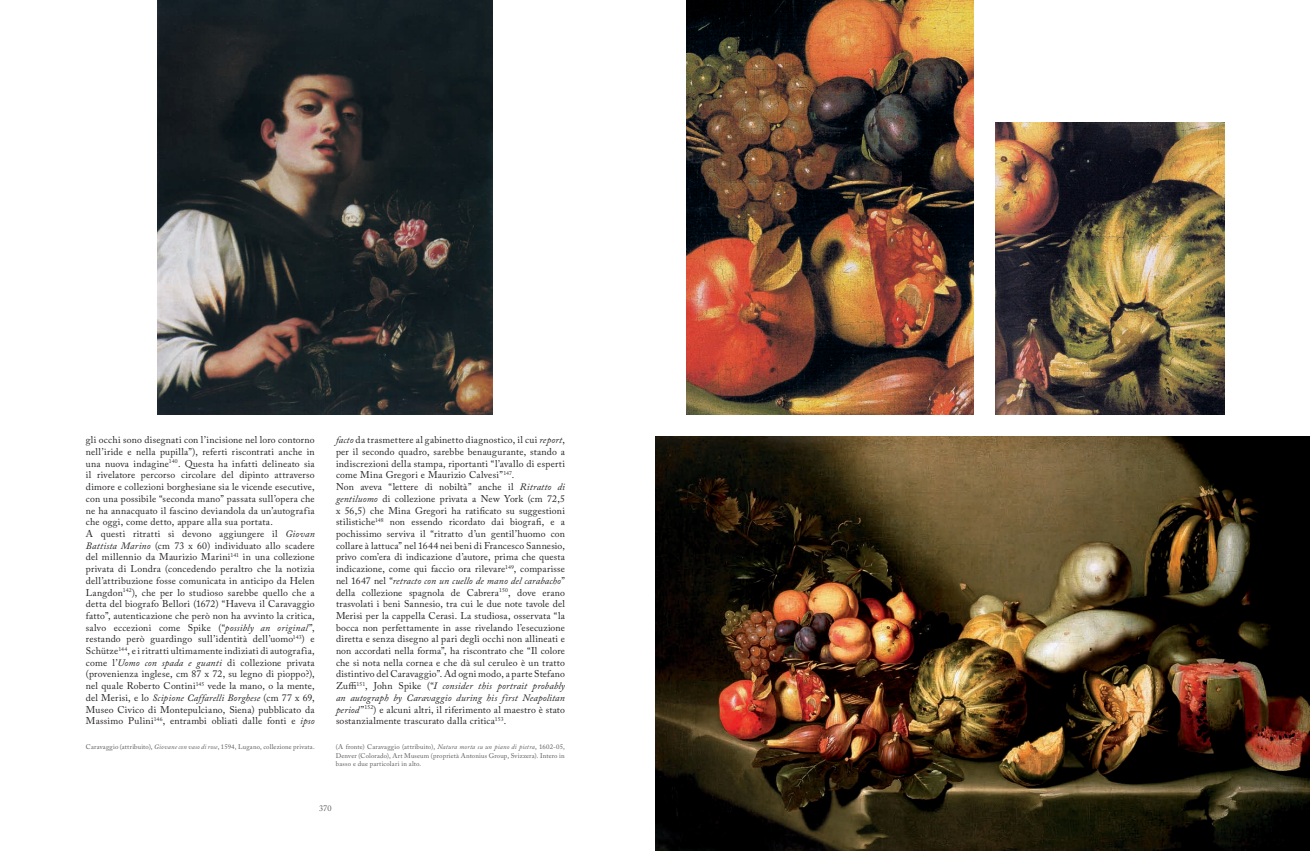
<style>
.page{position:relative;width:1310px;height:851px;background:#fff}
.page>*{position:absolute;margin:0;border:0;box-sizing:border-box;transform-origin:0 0}
.t1{font:9.75px/11.7px "Adobe Caslon Pro";letter-spacing:.02em;color:#231f20}
.t2{font:8.25px "Adobe Caslon Pro";color:#58595b}
.t3{font:6.75px/8.1px "Adobe Caslon Pro";letter-spacing:.02em;color:#58595b;text-align:justify}
.s1{font-style:italic}
</style>
<div class="page">
<img style="left:686px;top:0;width:288px;height:415px">
<img style="left:995px;top:123px;width:229px;height:292px">
<img style="left:655px;top:436px;width:655px;height:414px">
<img style="left:158px;top:0;width:335px;height:415px">
<p class="t1" style="left:86px;top:434px;width:230px">gli occhi sono disegnati con l’incisione nel loro contorno nell’iride e nella pupilla”), referti riscontrati anche in una nuova indagine<sup>140</sup>. Questa ha infatti delineato sia il rivelatore percorso circolare del dipinto attraverso dimore e collezioni borghesiane sia le vicende esecutive, con una possibile “seconda mano” passata sull’opera che ne ha annacquato il fascino deviandola da un’autografia che oggi, come detto, appare alla sua portata.<br>A questi ritratti si devono aggiungere il <span class="s1">Giovan Battista Marino</span> (cm 73 x 60) individuato allo scadere del millennio da Maurizio Marini<sup>141</sup> in una collezione privata di Londra (concedendo peraltro che la notizia dell’attribuzione fosse comunicata in anticipo da Helen Langdon<sup>142</sup>), che per lo studioso sarebbe quello che a detta del biografo Bellori (1672) “Haveva il Caravaggio fatto”, autenticazione che però non ha avvinto la critica, salvo eccezioni come Spike (“<span class="s1">possibly an original</span>”, restando però guardingo sull’identità dell’uomo<sup>143</sup>) e Schütze<sup>144</sup>, e i ritratti ultimamente indiziati di autografia, come l’<span class="s1">Uomo con spada e guanti</span> di collezione privata (provenienza inglese, cm 87 x 72, su legno di pioppo?), nel quale Roberto Contini<sup>145</sup> vede la mano, o la mente, del Merisi, e lo <span class="s1">Scipione Caffarelli Borghese</span> (cm 77 x 69, Museo Civico di Montepulciano, Siena) pubblicato da Massimo Pulini<sup>146</sup>, entrambi obliati dalle fonti e <span class="s1">ipso</span></p>
<p class="t3" style="left:86px;top:743px;width:230px">Caravaggio (attribuito), <span class="s1">Giovane con vaso di rose</span>, 1594, Lugano, collezione privata.</p>
<p class="t3" style="left:336px;top:743px;width:230px">(A fronte) Caravaggio (attribuito), <span class="s1">Natura morta su un piano di pietra</span>, 1602-05, Denver (Colorado), Art Museum (proprietà Antonius Group, Svizzera). Intero in basso e due particolari in alto.</p>
<p class="t1" style="left:336px;top:434px;width:230px"><span class="s1">facto</span> da trasmettere al gabinetto diagnostico, il cui <span class="s1">report</span>, per il secondo quadro, sarebbe benaugurante, stando a indiscrezioni della stampa, riportanti “l’avallo di esperti come Mina Gregori e Maurizio Calvesi”<sup>147</sup>.<br>Non aveva “lettere di nobiltà” anche il <span class="s1">Ritratto di gentiluomo</span> di collezione privata a New York (cm 72,5 x 56,5) che Mina Gregori ha ratificato su suggestioni stilistiche<sup>148</sup> non essendo ricordato dai biografi, e a pochissimo serviva il “ritratto d’un gentil’huomo con collare à lattuca” nel 1644 nei beni di Francesco Sannesio, privo com’era di indicazione d’autore, prima che questa indicazione, come qui faccio ora rilevare<sup>149</sup>, comparisse nel 1647 nel “<span class="s1">retracto con un cuello de mano del carabacho</span>” della collezione spagnola de Cabrera<sup>150</sup>, dove erano trasvolati i beni Sannesio, tra cui le due note tavole del Merisi per la cappella Cerasi. La studiosa, osservata “la bocca non perfettamente in asse rivelando l’esecuzione diretta e senza disegno al pari degli occhi non allineati e non accordati nella forma”, ha riscontrato che “Il colore che si nota nella cornea e che dà sul ceruleo è un tratto distintivo del Caravaggio”. Ad ogni modo, a parte Stefano Zuffi<sup>151</sup>, John Spike (“<span class="s1">I consider this portrait probably an autograph by Caravaggio during his first Neapolitan period</span>”<sup>152</sup>) e alcuni altri, il riferimento al maestro è stato sostanzialmente trascurato dalla critica<sup>153</sup>.</p>
<p class="t2" style="left:319px;top:803px;width:14px">370</p>
</div>
